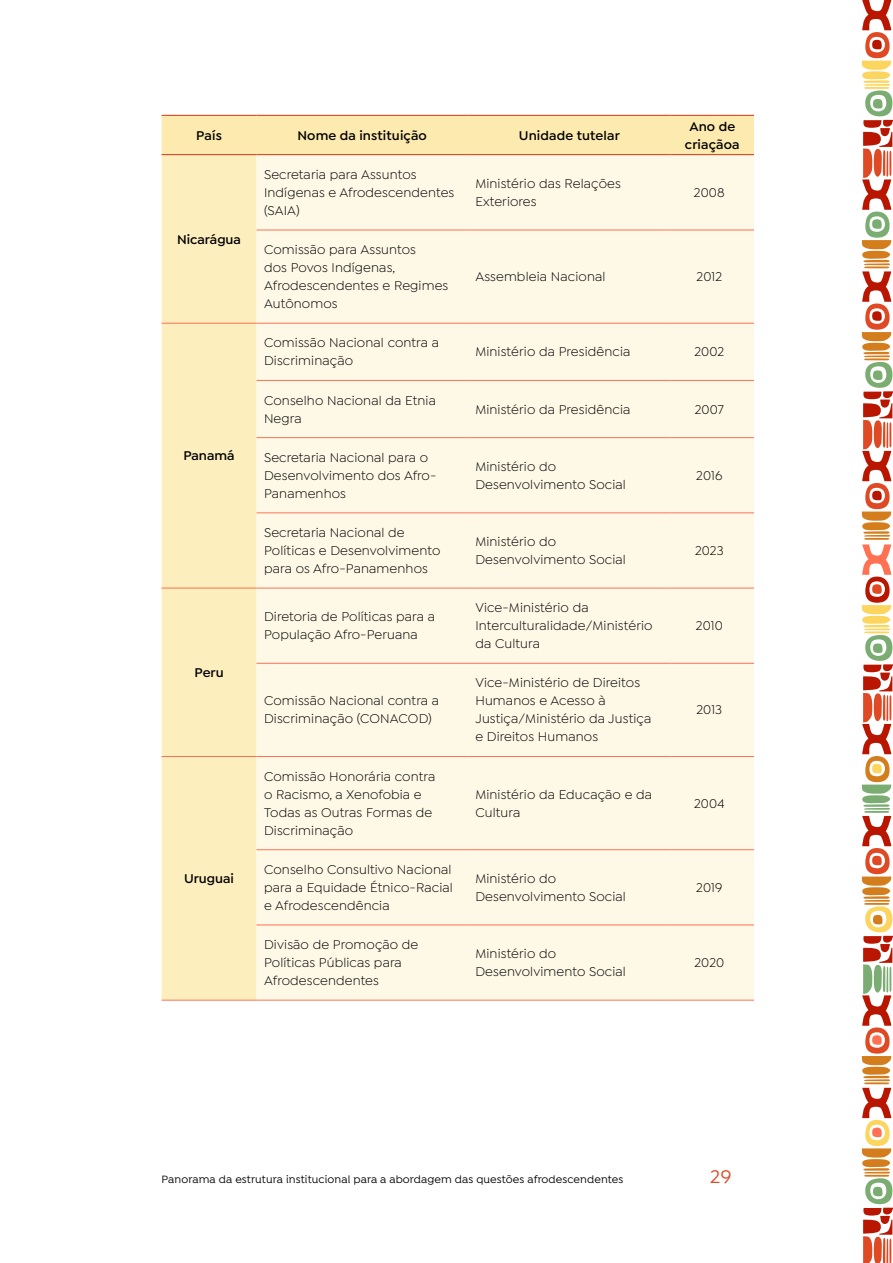
<style>
.page{position:relative;width:893px;height:1263px;background:#fff}
.page>*{position:absolute;margin:0;border:0;box-sizing:border-box;transform-origin:0 0}
.t1{font:500 19.5px "Isidora Sans";color:#df4923}
.t2{font:13.5px/18px "Isidora Sans";letter-spacing:.01em;color:#000}
.t3{font:600 13.5px/18px "Isidora Sans";letter-spacing:.01em;color:#000;text-align:center}
.t4{font:500 11.25px "Isidora Sans Alt";letter-spacing:.01em;color:#000}
</style>
<div class="page">
<div style="left:162px;top:116px;width:592px;height:38px;background:#fdeaae"></div>
<div style="left:162px;top:155px;width:94px;height:845px;background:#fdeebe"></div>
<div style="left:256px;top:155px;width:498px;height:845px;background:#fef9e7"></div>
<hr style="left:162px;top:115px;width:94px;height:1px;background:#df4923">
<hr style="left:256px;top:115px;width:212px;height:1px;background:#df4923">
<hr style="left:468px;top:115px;width:202px;height:1px;background:#df4923">
<hr style="left:670px;top:115px;width:84px;height:1px;background:#df4923">
<hr style="left:162px;top:154px;width:94px;height:1px;background:#df4923">
<hr style="left:256px;top:154px;width:212px;height:1px;background:#df4923">
<hr style="left:468px;top:154px;width:202px;height:1px;background:#df4923">
<hr style="left:670px;top:154px;width:84px;height:1px;background:#df4923">
<hr style="left:256px;top:230px;width:212px;height:1px;background:#ff7152">
<hr style="left:468px;top:230px;width:202px;height:1px;background:#ff7152">
<hr style="left:670px;top:230px;width:84px;height:1px;background:#ff7152">
<hr style="left:162px;top:323px;width:94px;height:1px;background:#ff7152">
<hr style="left:256px;top:323px;width:212px;height:1px;background:#ff7152">
<hr style="left:468px;top:323px;width:202px;height:1px;background:#ff7152">
<hr style="left:670px;top:323px;width:84px;height:1px;background:#ff7152">
<hr style="left:256px;top:380px;width:212px;height:1px;background:#ff7152">
<hr style="left:468px;top:380px;width:202px;height:1px;background:#ff7152">
<hr style="left:670px;top:380px;width:84px;height:1px;background:#ff7152">
<hr style="left:256px;top:437px;width:212px;height:1px;background:#ff7152">
<hr style="left:468px;top:437px;width:202px;height:1px;background:#ff7152">
<hr style="left:670px;top:437px;width:84px;height:1px;background:#ff7152">
<hr style="left:256px;top:512px;width:212px;height:1px;background:#ff7152">
<hr style="left:468px;top:512px;width:202px;height:1px;background:#ff7152">
<hr style="left:670px;top:512px;width:84px;height:1px;background:#ff7152">
<hr style="left:162px;top:588px;width:94px;height:1px;background:#ff7152">
<hr style="left:256px;top:588px;width:212px;height:1px;background:#ff7152">
<hr style="left:468px;top:588px;width:202px;height:1px;background:#ff7152">
<hr style="left:670px;top:588px;width:84px;height:1px;background:#ff7152">
<hr style="left:256px;top:663px;width:212px;height:1px;background:#ff7152">
<hr style="left:468px;top:663px;width:202px;height:1px;background:#ff7152">
<hr style="left:670px;top:663px;width:84px;height:1px;background:#ff7152">
<hr style="left:162px;top:756px;width:94px;height:1px;background:#ff7152">
<hr style="left:256px;top:756px;width:212px;height:1px;background:#ff7152">
<hr style="left:468px;top:756px;width:202px;height:1px;background:#ff7152">
<hr style="left:670px;top:756px;width:84px;height:1px;background:#ff7152">
<hr style="left:256px;top:849px;width:212px;height:1px;background:#ff7152">
<hr style="left:468px;top:849px;width:202px;height:1px;background:#ff7152">
<hr style="left:670px;top:849px;width:84px;height:1px;background:#ff7152">
<hr style="left:256px;top:924px;width:212px;height:1px;background:#ff7152">
<hr style="left:468px;top:924px;width:202px;height:1px;background:#ff7152">
<hr style="left:670px;top:924px;width:84px;height:1px;background:#ff7152">
<hr style="left:162px;top:1000px;width:94px;height:1px;background:#ff7152">
<hr style="left:256px;top:1000px;width:212px;height:1px;background:#ff7152">
<hr style="left:468px;top:1000px;width:202px;height:1px;background:#ff7152">
<hr style="left:670px;top:1000px;width:84px;height:1px;background:#ff7152">
<svg style="left:861px;top:0;width:32px;height:1263px"></svg>
<p class="t3" style="left:196px;top:126px;width:27px">País</p>
<p class="t3" style="left:297px;top:126px;width:131px">Nome da instituição</p>
<p class="t3" style="left:519px;top:126px;width:103px">Unidade tutelar</p>
<p class="t3" style="left:685px;top:117px;width:56px">Ano de criaçãoa</p>
<p class="t3" style="left:177px;top:230px;width:65px">Nicarágua</p>
<p class="t3" style="left:183px;top:447px;width:53px">Panamá</p>
<p class="t3" style="left:195px;top:663px;width:31px">Peru</p>
<p class="t3" style="left:184px;top:869px;width:51px">Uruguai</p>
<p class="t2" style="left:264px;top:165px;width:192px">Secretaria para Assuntos<br>Indígenas e Afrodescendentes (SAIA)</p>
<p class="t2" style="left:475px;top:174px;width:147px">Ministério das Relações<br>Exteriores</p>
<p class="t2" style="left:694px;top:183px;width:32px">2008</p>
<p class="t2" style="left:264px;top:241px;width:186px">Comissão para Assuntos<br>dos Povos Indígenas,<br>Afrodescendentes e Regimes<br>Autônomos</p>
<p class="t2" style="left:475px;top:268px;width:132px">Assembleia Nacional</p>
<p class="t2" style="left:696px;top:268px;width:27px">2012</p>
<p class="t2" style="left:264px;top:334px;width:177px">Comissão Nacional contra a<br>Discriminação</p>
<p class="t2" style="left:475px;top:343px;width:157px">Ministério da Presidência</p>
<p class="t2" style="left:694px;top:343px;width:31px">2002</p>
<p class="t2" style="left:264px;top:391px;width:173px">Conselho Nacional da Etnia<br>Negra</p>
<p class="t2" style="left:475px;top:400px;width:157px">Ministério da Presidência</p>
<p class="t2" style="left:695px;top:400px;width:31px">2007</p>
<p class="t2" style="left:264px;top:448px;width:174px">Secretaria Nacional para o<br>Desenvolvimento dos Afro-<br>Panamenhos</p>
<p class="t2" style="left:475px;top:457px;width:152px">Ministério do<br>Desenvolvimento Social</p>
<p class="t2" style="left:696px;top:466px;width:28px">2016</p>
<p class="t2" style="left:264px;top:523px;width:178px">Secretaria Nacional de<br>Políticas e Desenvolvimento para os Afro-Panamenhos</p>
<p class="t2" style="left:475px;top:532px;width:152px">Ministério do<br>Desenvolvimento Social</p>
<p class="t2" style="left:695px;top:541px;width:30px">2023</p>
<p class="t2" style="left:264px;top:608px;width:172px">Diretoria de Políticas para a<br>População Afro-Peruana</p>
<p class="t2" style="left:475px;top:599px;width:179px">Vice-Ministério da<br>Interculturalidade/Ministério da Cultura</p>
<p class="t2" style="left:264px;top:692px;width:177px">Comissão Nacional contra a<br>Discriminação (CONACOD)</p>
<p class="t2" style="left:475px;top:674px;width:177px">Vice-Ministério de Direitos<br>Humanos e Acesso à<br>Justiça/Ministério da Justiça e Direitos Humanos</p>
<p class="t2" style="left:696px;top:617px;width:28px">2010</p>
<p class="t2" style="left:696px;top:701px;width:27px">2013</p>
<p class="t2" style="left:264px;top:767px;width:173px">Comissão Honorária contra o Racismo, a Xenofobia e<br>Todas as Outras Formas de<br>Discriminação</p>
<p class="t2" style="left:475px;top:785px;width:178px">Ministério da Educação e da<br>Cultura</p>
<p class="t2" style="left:694px;top:794px;width:32px">2004</p>
<p class="t2" style="left:264px;top:860px;width:190px;text-align:justify">Conselho Consultivo Nacional para a Equidade Étnico-Racial e Afrodescendência</p>
<p class="t2" style="left:475px;top:869px;width:152px">Ministério do<br>Desenvolvimento Social</p>
<p class="t2" style="left:696px;top:878px;width:28px">2019</p>
<p class="t2" style="left:264px;top:935px;width:156px">Divisão de Promoção de<br>Políticas Públicas para<br>Afrodescendentes</p>
<p class="t2" style="left:475px;top:944px;width:152px">Ministério do<br>Desenvolvimento Social</p>
<p class="t2" style="left:694px;top:953px;width:31px">2020</p>
<p class="t4" style="left:162px;top:1173px;width:463px">Panorama da estrutura institucional para a abordagem das questões afrodescendentes</p>
<h1 class="t1" style="left:710px;top:1165px;width:23px">29</h1>
</div>
